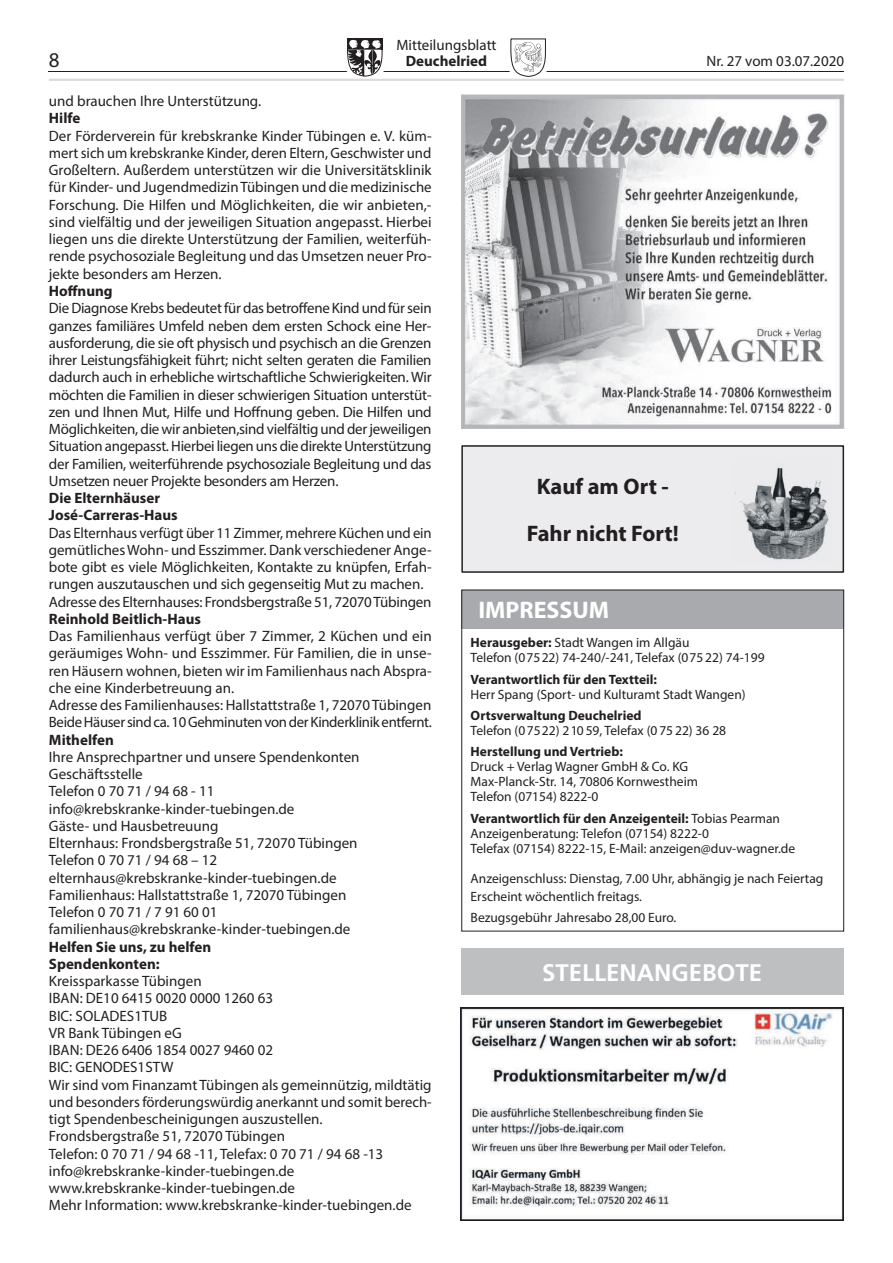
<style>
.page{position:relative;width:893px;height:1263px;background:#fff}
.page>*{position:absolute;margin:0;border:0;box-sizing:border-box;transform-origin:0 0}
.t1{font:700 24px "Frutiger";color:#fff}
.t2{font:700 24px "Myriad Pro";color:#fff}
.t3{font:700 22.5px/47.1px "Myriad Pro";color:#231f20;text-align:center}
.t4{font:21px "Myriad Pro";color:#231f20}
.t5{font:15px/17.2px "Myriad Pro";color:#231f20}
.t6{font:700 15px/17.2px "Myriad Pro";color:#231f20}
.t7{font:13.5px/15px "Myriad Pro";color:#231f20}
.t8{font:700 13.5px "Myriad Pro";color:#231f20}
.s1{font-weight:700}
</style>
<div class="page">
<hr style="left:49px;top:71px;width:795px;height:1px;background:#231f20">
<svg style="left:347px;top:38px;width:36px;height:39px"></svg>
<svg style="left:510px;top:38px;width:36px;height:39px"></svg>
<img style="left:513px;top:40px;width:30px;height:33px">
<hr style="left:49px;top:79px;width:795px;height:2px;background:#dadbdd">
<img style="left:463px;top:1010px;width:370px;height:197px">
<div style="left:461px;top:1008px;width:382px;height:212px;border:1px solid #231f20"></div>
<div style="left:746px;top:1150px;width:57px;height:58px;background:#fff"></div>
<div style="left:461px;top:948px;width:382px;height:47px;background:#bebfc1"></div>
<svg style="left:461px;top:589px;width:383px;height:343px"></svg>
<img style="left:461px;top:95px;width:383px;height:333px">
<div style="left:462px;top:446px;width:381px;height:126px;background:#ececee"></div>
<div style="left:461px;top:445px;width:383px;height:128px;border:2px solid #231f20"></div>
<img style="left:734px;top:466px;width:95px;height:94px">
<p class="t5" style="left:396px;top:36px;width:102px">Mitteilungsblatt</p>
<h3 class="t4" style="left:49px;top:47px;width:12px">8</h3>
<p class="t6" style="left:406px;top:52px;width:83px">Deuchelried</p>
<p class="t5" style="left:706px;top:52px;width:139px">Nr. 27 vom 03.07.2020</p>
<p class="t5" style="left:49px;top:92px;width:214px">und brauchen Ihre Unterstützung.</p>
<p class="t6" style="left:49px;top:109px;width:33px">Hilfe</p>
<p class="t5" style="left:49px;top:127px;width:384px;text-align:justify">Der Förderverein für krebskranke Kinder Tübingen e. V. küm&shy;mert sich um krebskranke Kinder, deren Eltern, Geschwister und Großeltern. Außerdem unterstützen wir die Universitätsklinik für Kinder- und Jugendmedizin Tübingen und die medizinische Forschung. Die Hilfen und Möglichkeiten, die wir anbieten,- sind vielfältig und der jeweiligen Situation angepasst. Hierbei liegen uns die direkte Unterstützung der Familien, weiterfüh&shy;rende psychosoziale Begleitung und das Umsetzen neuer Pro&shy;jekte besonders am Herzen.</p>
<p class="t6" style="left:49px;top:282px;width:65px">Hoffnung</p>
<p class="t5" style="left:49px;top:299px;width:384px;text-align:justify">Die Diagnose Krebs bedeutet für das betroffene Kind und für sein ganzes familiäres Umfeld neben dem ersten Schock eine Her&shy;ausforderung, die sie oft physisch und psychisch an die Grenzen ihrer Leistungsfähigkeit führt; nicht selten geraten die Familien dadurch auch in erhebliche wirtschaftliche Schwierigkeiten. Wir möchten die Familien in dieser schwierigen Situation unterstüt&shy;zen und Ihnen Mut, Hilfe und Hoffnung geben. Die Hilfen und Möglichkeiten, die wir anbieten,sind vielfältig und der jeweiligen Situation angepasst. Hierbei liegen uns die direkte Unterstützung der Familien, weiterführende psychosoziale Begleitung und das Umsetzen neuer Projekte besonders am Herzen.</p>
<p class="t6" style="left:49px;top:489px;width:130px">Die Elternhäuser<br>José-Carreras-Haus</p>
<p class="t5" style="left:49px;top:524px;width:384px">Das Elternhaus verfügt über 11 Zimmer, mehrere Küchen und ein gemütliches Wohn- und Esszimmer. Dank verschiedener Ange&shy;bote gibt es viele Möglichkeiten, Kontakte zu knüpfen, Erfah&shy;rungen auszutauschen und sich gegenseitig Mut zu machen.<br>Adresse des Elternhauses: Frondsbergstraße 51, 72070 Tübingen</p>
<p class="t6" style="left:49px;top:610px;width:154px">Reinhold Beitlich-Haus</p>
<p class="t5" style="left:49px;top:627px;width:384px">Das Familienhaus verfügt über 7 Zimmer, 2 Küchen und ein geräumiges Wohn- und Esszimmer. Für Familien, die in unse&shy;ren Häusern wohnen, bieten wir im Familienhaus nach Abspra&shy;che eine Kinderbetreuung an.<br>Adresse des Familienhauses: Hallstattstraße 1, 72070 Tübingen Beide Häuser sind ca. 10 Gehminuten von der Kinderklinik entfernt.</p>
<p class="t6" style="left:49px;top:730px;width:66px">Mithelfen</p>
<p class="t5" style="left:49px;top:748px;width:312px">Ihre Ansprechpartner und unsere Spendenkonten Geschäftsstelle<br>Telefon 0 70 71 / 94 68 - 11 info@krebskranke-kinder-tuebingen.de<br>Gäste- und Hausbetreuung<br>Elternhaus: Frondsbergstraße 51, 72070 Tübingen Telefon 0 70 71 / 94 68 – 12 elternhaus@krebskranke-kinder-tuebingen.de Familienhaus: Hallstattstraße 1, 72070 Tübingen Telefon 0 70 71 / 7 91 60 01 familienhaus@krebskranke-kinder-tuebingen.de</p>
<p class="t6" style="left:49px;top:937px;width:164px">Helfen Sie uns, zu helfen<br>Spendenkonten:</p>
<p class="t5" style="left:49px;top:972px;width:384px">Kreissparkasse Tübingen<br>IBAN: DE10 6415 0020 0000 1260 63<br>BIC: SOLADES1TUB<br>VR Bank Tübingen eG<br>IBAN: DE26 6406 1854 0027 9460 02<br>BIC: GENODES1STW<br>Wir sind vom Finanzamt Tübingen als gemeinnützig, mildtätig und besonders förderungswürdig anerkannt und somit berech&shy;tigt Spendenbescheinigungen auszustellen.<br>Frondsbergstraße 51, 72070 Tübingen<br>Telefon: 0 70 71 / 94 68 -11, Telefax: 0 70 71 / 94 68 -13 info@krebskranke-kinder-tuebingen.de www.krebskranke-kinder-tuebingen.de<br>Mehr Information: www.krebskranke-kinder-tuebingen.de</p>
<h2 class="t3" style="left:527px;top:462px;width:154px">Kauf am Ort -<br>Fahr nicht Fort!</h2>
<h1 class="t2" style="left:478px;top:594px;width:132px">IMPRESSUM</h1>
<p class="t7" style="left:471px;top:635px;width:295px"><span class="s1">Herausgeber:</span> Stadt Wangen im Allgäu<br>Telefon (07522) 74-240/-241, Telefax (075 22) 74-199</p>
<p class="t8" style="left:471px;top:670px;width:188px">Verantwortlich für den Textteil:</p>
<p class="t7" style="left:471px;top:686px;width:277px">Herr Spang (Sport- und Kulturamt Stadt Wangen)</p>
<p class="t8" style="left:471px;top:707px;width:173px">Ortsverwaltung Deuchelried</p>
<p class="t7" style="left:471px;top:723px;width:257px">Telefon (07522) 210 59, Telefax (0 75 22) 36 28</p>
<p class="t8" style="left:471px;top:743px;width:154px">Herstellung und Vertrieb:</p>
<p class="t7" style="left:471px;top:759px;width:229px">Druck + Verlag Wagner GmbH &amp; Co. KG<br>Max-Planck-Str. 14, 70806 Kornwestheim<br>Telefon (07154) 8222-0</p>
<p class="t7" style="left:471px;top:810px;width:326px"><span class="s1">Verantwortlich für den Anzeigenteil:</span> Tobias Pearman<br>Anzeigenberatung: Telefon (07154) 8222-0<br>Telefax (07154) 8222-15, E-Mail: anzeigen@duv-wagner.de</p>
<p class="t7" style="left:471px;top:869px;width:354px;line-height:18px">Anzeigenschluss: Dienstag, 7.00 Uhr, abhängig je nach Feiertag<br>Erscheint wöchentlich freitags.</p>
<p class="t7" style="left:471px;top:910px;width:207px">Bezugsgebühr Jahresabo 28,00 Euro.</p>
<h1 class="t1" style="left:542px;top:958px;width:222px">STELLENANGEBOTE</h1>
</div>
